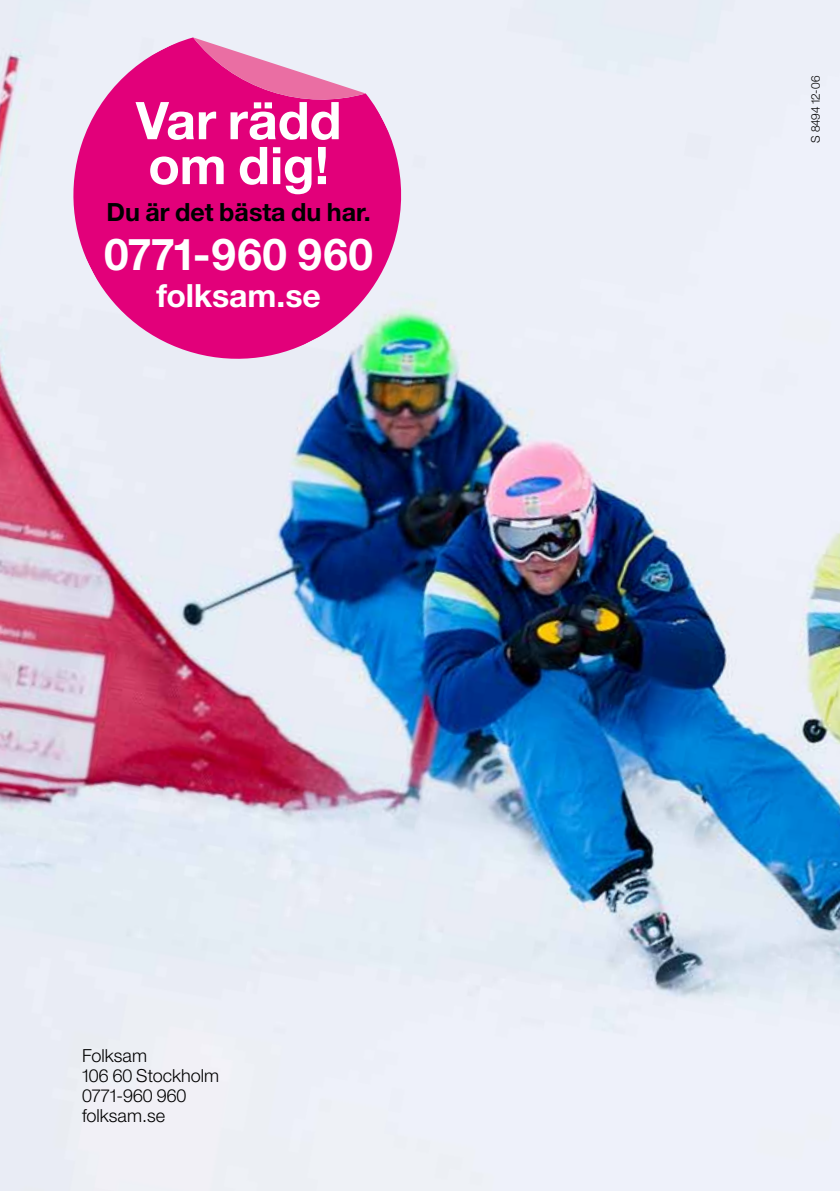
<style>
.page{position:relative;width:840px;height:1191px;background:#fff}
.page>*{position:absolute;margin:0;border:0;box-sizing:border-box;transform-origin:0 0}
.t1{font:700 52px/44.8px "Helvetica Folksam";color:#fff}
.t2{font:700 44px "Helvetica Folksam";color:#fff}
.t3{font:700 32px "Helvetica Folksam";letter-spacing:-.005em;color:#fff}
.t4{font:700 25px "Helvetica Folksam";color:#000}
.t5{font:300 18px/20px "Helvetica Folksam";color:#000}
.t6{font:300 12px "Helvetica Folksam";letter-spacing:.01em;color:#000}
</style>
<div class="page">
<img style="left:0;top:0;width:839px;height:1191px">
<svg style="left:53px;top:37px;width:357px;height:342px;fill:#e2007a"></svg>
<svg style="left:193px;top:37px;width:172px;height:65px"></svg>
<h1 class="t1" style="left:136px;top:97px;width:207px">Var rädd om dig!</h1>
<h3 class="t4" style="left:106px;top:196px;width:266px">Du är det bästa du har.</h3>
<h2 class="t2" style="left:104px;top:226px;width:271px">0771-960 960</h2>
<h3 class="t3" style="left:156px;top:275px;width:166px">folksam.se</h3>
<p class="t5" style="left:82px;top:1045px;width:138px">Folksam<br>106 60 Stockholm<br>0771-960 960 folksam.se</p>
<p class="t6" style="left:807px;top:143px;width:69px;rotate:-90deg">S 8494 12-06</p>
</div>
